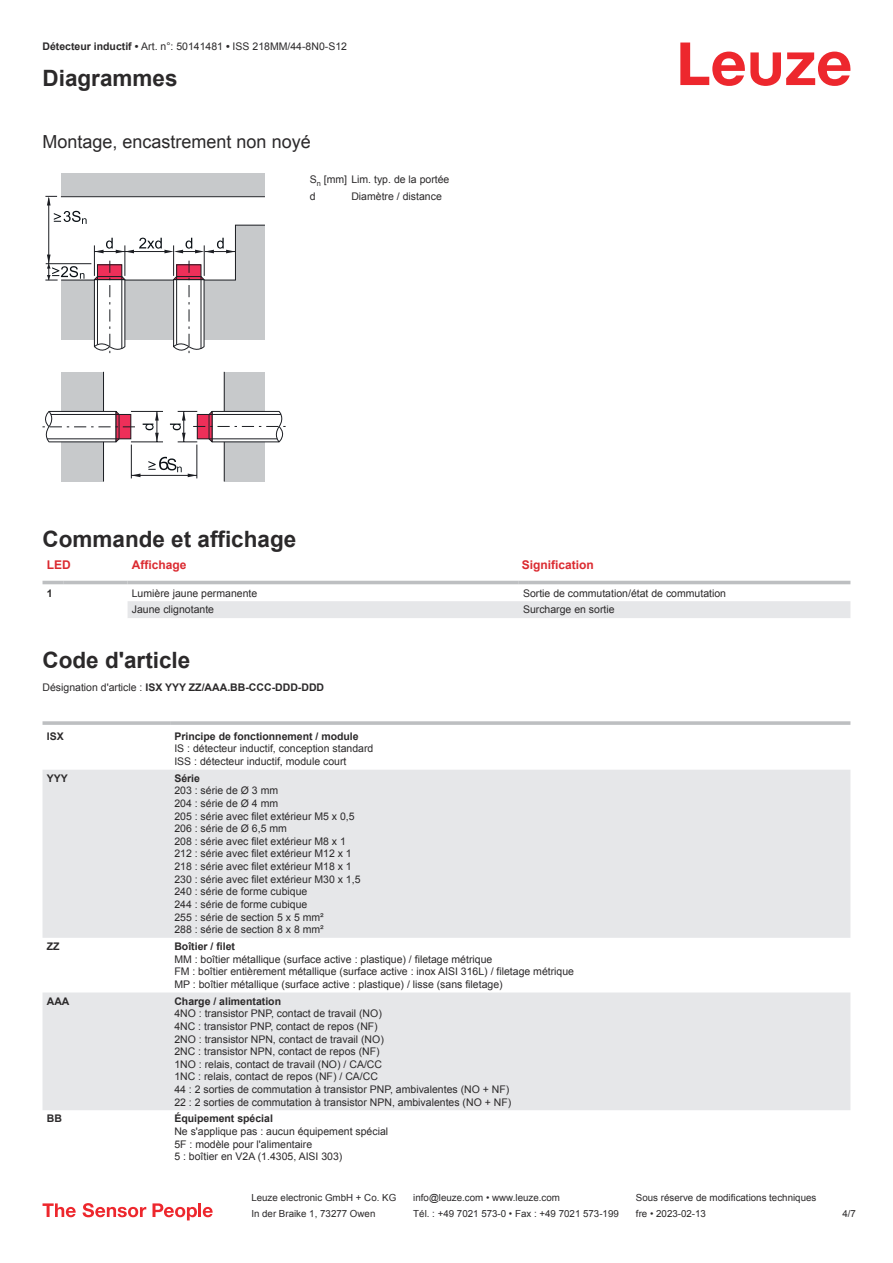
<style>
.page{position:relative;width:893px;height:1263px;background:#fff}
.page>*{position:absolute;margin:0;border:0;box-sizing:border-box;transform-origin:0 0}
.t1{font:700 22.5px "Arial";color:#2b292a}
.t2{font:18px "Arial";color:#2b292a}
.t3{font:700 12px "Arial";color:#db2a30}
.t4{font:10.5px/12.6px "Arial";color:#2b292a}
.t5{font:700 10.5px "Arial";color:#2b292a}
.t6{font:9.75px "Arial";color:#2b292a}
.s1{font-weight:700}
.s2{font-weight:400}
</style>
<div class="page">
<svg style="left:680px;top:43px;width:170px;height:43px"></svg>
<svg style="left:43px;top:580px;width:807px;height:38px"></svg>
<div style="left:128px;top:601px;width:722px;height:17px;background:#e6e7e9"></div>
<hr style="left:43px;top:581px;width:21px;height:3px;background:#bdbfc1">
<hr style="left:64px;top:581px;width:64px;height:3px;background:#bdbfc1">
<hr style="left:128px;top:581px;width:391px;height:3px;background:#bdbfc1">
<hr style="left:519px;top:581px;width:331px;height:3px;background:#bdbfc1">
<svg style="left:43px;top:770px;width:807px;height:340px;fill:#e6e7e9"></svg>
<svg style="left:43px;top:721px;width:127px;height:4px"></svg>
<svg style="left:170px;top:721px;width:680px;height:4px;background:#c3c5c7"></svg>
<svg style="left:43px;top:1203px;width:33px;height:14px"></svg>
<svg style="left:83px;top:1203px;width:63px;height:14px"></svg>
<svg style="left:153px;top:1203px;width:44px;height:17px"></svg>
<hr style="left:198px;top:1203px;width:3px;height:14px;background:#ed272d">
<svg style="left:203px;top:1207px;width:10px;height:10px"></svg>
<div style="left:61px;top:173px;width:204px;height:167px;background:#c7c9cb"></div>
<div style="left:224px;top:372px;width:41px;height:109px;background:#c7c9cb"></div>
<hr style="left:224px;top:372px;width:1px;height:109px;background:#1c1e23">
<div style="left:61px;top:372px;width:43px;height:109px;background:#c7c9cb"></div>
<hr style="left:103px;top:372px;width:1px;height:109px;background:#1c1e23">
<hr style="left:131px;top:445px;width:1px;height:33px;background:#1c1e23">
<hr style="left:197px;top:445px;width:1px;height:33px;background:#1c1e23">
<hr style="left:131px;top:475px;width:66px;height:1px;background:#1c1e23">
<svg style="left:188px;top:474px;width:9px;height:3px"></svg>
<svg style="left:131px;top:473px;width:9px;height:4px"></svg>
<hr style="left:131px;top:411px;width:32px;height:1px;background:#1c1e23">
<hr style="left:131px;top:441px;width:32px;height:1px;background:#1c1e23">
<svg style="left:143px;top:411px;width:16px;height:31px"></svg>
<svg style="left:170px;top:410px;width:116px;height:33px"></svg>
<svg style="left:43px;top:410px;width:92px;height:33px"></svg>
<svg style="left:45px;top:196px;width:220px;height:157px"></svg>
<svg style="left:148px;top:457px;width:34px;height:15px"></svg>
<p class="t4" style="left:43px;top:41px;width:306px"><span class="s1">Détecteur inductif •</span> Art. n°: 50141481 <span class="s1">•</span> ISS 218MM/44-8N0-S12</p>
<h1 class="t1" style="left:43px;top:69px;width:137px">Diagrammes</h1>
<h2 class="t2" style="left:43px;top:135px;width:270px">Montage, encastrement non noyé</h2>
<p class="t4" style="left:310px;top:172px;width:141px;line-height:17px">S<sub>n</sub> [mm] Lim. typ. de la portée d</p>
<p class="t4" style="left:351px;top:191px;width:92px">Diamètre / distance</p>
<h1 class="t1" style="left:43px;top:530px;width:255px">Commande et affichage</h1>
<p class="t3" style="left:47px;top:560px;width:25px">LED</p>
<p class="t3" style="left:132px;top:560px;width:56px">Affichage</p>
<p class="t3" style="left:522px;top:560px;width:74px">Signification</p>
<p class="t5" style="left:47px;top:589px;width:7px">1</p>
<p class="t4" style="left:132px;top:587px;width:127px">Lumière jaune permanente</p>
<p class="t4" style="left:523px;top:587px;width:205px">Sortie de commutation/état de commutation</p>
<p class="t4" style="left:132px;top:604px;width:84px">Jaune clignotante</p>
<p class="t4" style="left:523px;top:604px;width:93px">Surcharge en sortie</p>
<h1 class="t1" style="left:43px;top:651px;width:149px">Code d'article</h1>
<p class="t5" style="left:43px;top:683px;width:283px"><span class="s2">Désignation d'article :</span> ISX YYY ZZ/AAA.BB-CCC-DDD-DDD</p>
<p class="t5" style="left:47px;top:732px;width:18px">ISX</p>
<p class="t5" style="left:174px;top:732px;width:186px">Principe de fonctionnement / module</p>
<p class="t4" style="left:174px;top:743px;width:201px">IS : détecteur inductif, conception standard<br>ISS : détecteur inductif, module court</p>
<p class="t5" style="left:47px;top:774px;width:23px">YYY</p>
<p class="t5" style="left:174px;top:774px;width:27px">Série</p>
<p class="t4" style="left:174px;top:785px;width:188px">203 : série de Ø 3 mm<br>204 : série de Ø 4 mm<br>205 : série avec filet extérieur M5 x 0,5<br>206 : série de Ø 6,5 mm<br>208 : série avec filet extérieur M8 x 1<br>212 : série avec filet extérieur M12 x 1<br>218 : série avec filet extérieur M18 x 1<br>230 : série avec filet extérieur M30 x 1,5<br>240 : série de forme cubique<br>244 : série de forme cubique<br>255 : série de section 5 x 5 mm²<br>288 : série de section 8 x 8 mm²</p>
<p class="t5" style="left:47px;top:942px;width:14px">ZZ</p>
<p class="t5" style="left:174px;top:942px;width:62px">Boîtier / filet</p>
<p class="t4" style="left:174px;top:953px;width:401px">MM : boîtier métallique (surface active : plastique) / filetage métrique<br>FM : boîtier entièrement métallique (surface active : inox AISI 316L) / filetage métrique<br>MP : boîtier métallique (surface active : plastique) / lisse (sans filetage)</p>
<p class="t5" style="left:47px;top:997px;width:24px">AAA</p>
<p class="t5" style="left:174px;top:997px;width:108px">Charge / alimentation</p>
<p class="t4" style="left:174px;top:1008px;width:338px">4NO : transistor PNP, contact de travail (NO)<br>4NC : transistor PNP, contact de repos (NF)<br>2NO : transistor NPN, contact de travail (NO)<br>2NC : transistor NPN, contact de repos (NF)<br>1NO : relais, contact de travail (NO) / CA/CC<br>1NC : relais, contact de repos (NF) / CA/CC<br>44 : 2 sorties de commutation à transistor PNP, ambivalentes (NO + NF)<br>22 : 2 sorties de commutation à transistor NPN, ambivalentes (NO + NF)</p>
<p class="t5" style="left:47px;top:1114px;width:17px">BB</p>
<p class="t5" style="left:174px;top:1114px;width:100px">Équipement spécial</p>
<p class="t4" style="left:174px;top:1126px;width:215px">Ne s'applique pas : aucun équipement spécial<br>5F : modèle pour l'alimentaire<br>5 : boîtier en V2A (1.4305, AISI 303)</p>
<p class="t6" style="left:251px;top:1194px;width:146px">Leuze electronic GmbH + Co. KG</p>
<p class="t6" style="left:413px;top:1194px;width:148px">info@leuze.com • www.leuze.com</p>
<p class="t6" style="left:636px;top:1194px;width:182px">Sous réserve de modifications techniques</p>
<p class="t6" style="left:251px;top:1210px;width:126px">In der Braike 1, 73277 Owen</p>
<p class="t6" style="left:413px;top:1210px;width:207px">Tél. : +49 7021 573-0 • Fax : +49 7021 573-199</p>
<p class="t6" style="left:636px;top:1210px;width:72px">fre • 2023-02-13</p>
<p class="t6" style="left:842px;top:1210px;width:15px">4 /7</p>
</div>
